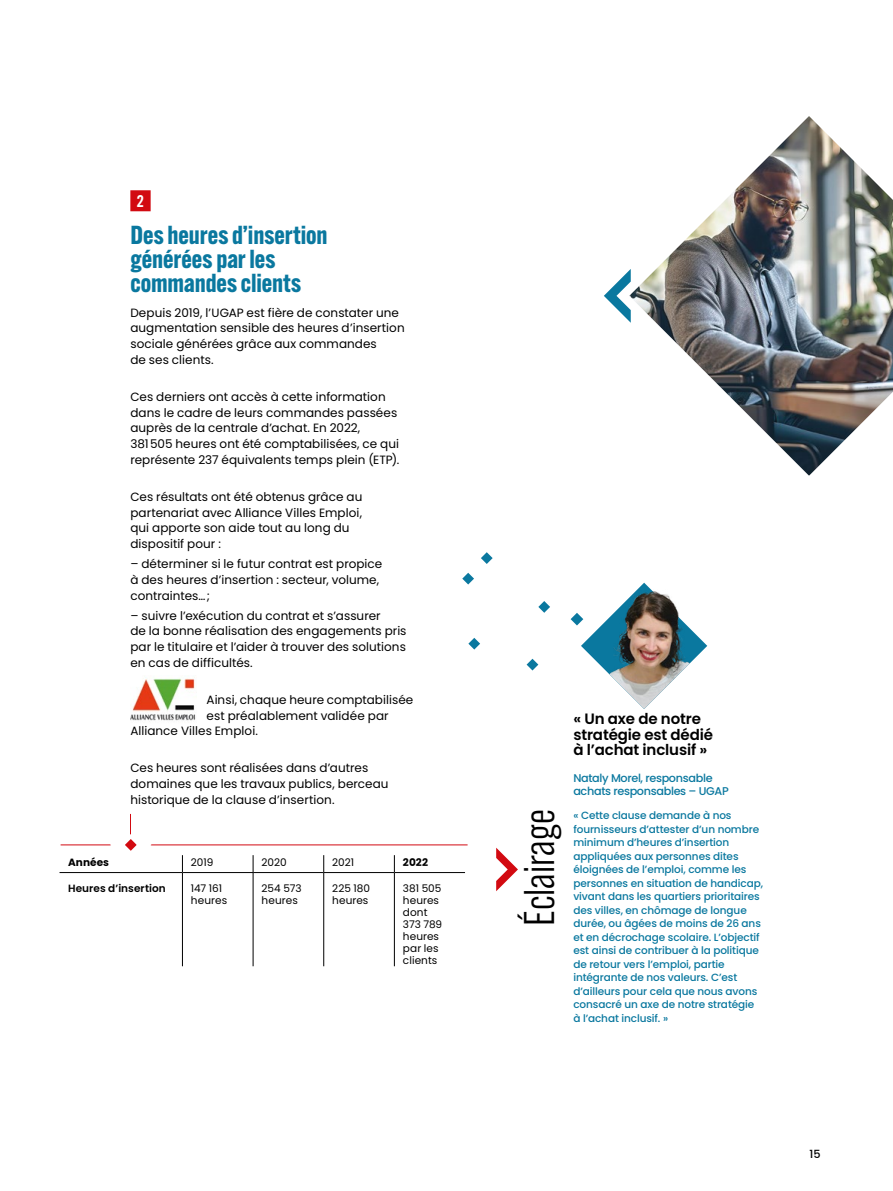
<style>
.page{position:relative;width:893px;height:1191px;background:#fff}
.page>*{position:absolute;margin:0;border:0;box-sizing:border-box;transform-origin:0 0}
.H3_Eclairage{font:42px "Alternate Gothic ATF";color:#000}
.H3_sous-titre_Bold_17{font:700 25.5px/24px "Alternate Gothic ATF";letter-spacing:-.005em;color:#0a789f}
.Etiquette_rouge__7pt{font:600 16.5px "Alternate Gothic ATF";color:#fff}
.Eclairage_Verbatim_10{font:600 15px/15.8px "Poppins";letter-spacing:-.01em;color:#000}
.Focus_texte_8{font:12px/15.8px "Poppins";letter-spacing:.005em;color:#000}
.Eclairage_Nom__fonction_7_5{font:500 11.25px/13.5px "Poppins";letter-spacing:-.03em;color:#0a789f}
.t1{font:500 11.25px "Poppins";color:#000}
.Eclairage_Texte_7{font:500 10.5px/13.5px "Poppins";letter-spacing:-.01em;color:#0a789f}
.Question_intw{font:10.5px/12px "Poppins";letter-spacing:.005em;color:#000}
.Question_intw-2{font:600 10.5px "Poppins";letter-spacing:.005em;color:#000}
.Question_intw-3{font:700 10.5px "Poppins";letter-spacing:.01em;color:#000}
</style>
<div class="page">
<img style="left:631px;top:116px;width:262px;height:360px">
<svg style="left:604px;top:269px;width:27px;height:54px"></svg>
<hr style="left:61px;top:844px;width:407px;height:1px;background:#d20a11">
<svg style="left:103px;top:814px;width:56px;height:37px"></svg>
<svg style="left:496px;top:847px;width:22px;height:44px"></svg>
<svg style="left:571px;top:613px;width:136px;height:53px"></svg>
<svg style="left:481px;top:552px;width:12px;height:12px"></svg>
<svg style="left:538px;top:601px;width:12px;height:12px"></svg>
<svg style="left:468px;top:638px;width:12px;height:11px"></svg>
<svg style="left:462px;top:573px;width:12px;height:11px"></svg>
<svg style="left:527px;top:658px;width:11px;height:12px"></svg>
<div style="left:130px;top:190px;width:21px;height:21px;background:#d20a11"></div>
<img style="left:131px;top:678px;width:65px;height:43px">
<hr style="left:60px;top:872px;width:122px;height:1px;background:#000">
<hr style="left:394px;top:872px;width:71px;height:1px;background:#000">
<svg style="left:182px;top:855px;width:1px;height:17px"></svg>
<hr style="left:182px;top:872px;width:71px;height:1px;background:#000">
<hr style="left:182px;top:873px;width:1px;height:93px;background:#000">
<svg style="left:253px;top:855px;width:1px;height:17px"></svg>
<svg style="left:394px;top:855px;width:1px;height:17px"></svg>
<hr style="left:253px;top:872px;width:71px;height:1px;background:#000">
<hr style="left:253px;top:873px;width:1px;height:93px;background:#000">
<hr style="left:324px;top:872px;width:70px;height:1px;background:#000">
<hr style="left:394px;top:873px;width:1px;height:93px;background:#000">
<svg style="left:323px;top:855px;width:1px;height:17px"></svg>
<hr style="left:323px;top:873px;width:1px;height:93px;background:#000">
<img style="left:601px;top:582px;width:99px;height:127px">
<p class="Etiquette_rouge__7pt" style="left:137px;top:191px;width:9px">2</p>
<h3 class="H3_sous-titre_Bold_17" style="left:130px;top:223px;width:199px">Des heures d’insertion générées par les commandes clients</h3>
<p class="Focus_texte_8" style="left:130px;top:304px;width:276px">Depuis 2019, l’UGAP est fière de constater une augmentation sensible des heures d’insertion sociale générées grâce aux commandes<br>de ses clients.</p>
<p class="Focus_texte_8" style="left:130px;top:389px;width:270px">Ces derniers ont accès à cette information dans le cadre de leurs commandes passées auprès de la centrale d’achat. En 2022, 381505 heures ont été comptabilisées, ce qui représente 237 équivalents temps plein (ETP).</p>
<p class="Focus_texte_8" style="left:130px;top:489px;width:233px">Ces résultats ont été obtenus grâce au partenariat avec Alliance Villes Emploi, qui apporte son aide tout au long du dispositif pour :</p>
<p class="Focus_texte_8" style="left:130px;top:556px;width:254px">– déterminer si le futur contrat est propice à des heures d’insertion : secteur, volume, contraintes…;</p>
<p class="Focus_texte_8" style="left:130px;top:607px;width:278px">– suivre l’exécution du contrat et s’assurer<br>de la bonne réalisation des engagements pris par le titulaire et l’aider à trouver des solutions en cas de difficultés.</p>
<p class="Focus_texte_8" style="left:207px;top:692px;width:208px">Ainsi, chaque heure comptabilisée</p>
<p class="Focus_texte_8" style="left:207px;top:707px;width:184px">est préalablement validée par</p>
<p class="Focus_texte_8" style="left:130px;top:723px;width:129px">Alliance Villes Emploi.</p>
<p class="Focus_texte_8" style="left:130px;top:760px;width:260px">Ces heures sont réalisées dans d’autres domaines que les travaux publics, berceau historique de la clause d’insertion.</p>
<p class="Question_intw-3" style="left:68px;top:856px;width:43px">Années</p>
<p class="Question_intw" style="left:191px;top:856px;width:24px">2019</p>
<p class="Question_intw" style="left:262px;top:856px;width:27px">2020</p>
<p class="Question_intw" style="left:332px;top:856px;width:23px">2021</p>
<p class="Question_intw-3" style="left:403px;top:856px;width:27px">2022</p>
<p class="Question_intw-2" style="left:68px;top:882px;width:99px">Heures d’insertion</p>
<p class="Question_intw" style="left:191px;top:882px;width:38px">147 161 heures</p>
<p class="Question_intw" style="left:262px;top:882px;width:42px">254 573 heures</p>
<p class="Question_intw" style="left:332px;top:882px;width:39px">225 180 heures</p>
<p class="Question_intw" style="left:403px;top:882px;width:40px">381 505 heures</p>
<p class="Question_intw" style="left:403px;top:906px;width:41px">dont<br>373 789 heures par les clients</p>
<p class="H3_Eclairage" style="left:514px;top:926px;width:118px;rotate:-90deg">Éclairage</p>
<p class="Eclairage_Verbatim_10" style="left:573px;top:710px;width:141px">« Un axe de notre stratégie est dédié à l’achat inclusif »</p>
<p class="Eclairage_Nom__fonction_7_5" style="left:573px;top:771px;width:157px">Nataly Morel, responsable achats responsables – UGAP</p>
<p class="Eclairage_Texte_7" style="left:573px;top:809px;width:191px">« Cette clause demande à nos fournisseurs d’attester d’un nombre minimum d’heures d’insertion appliquées aux personnes dites éloignées de l’emploi, comme les personnes en situation de handicap, vivant dans les quartiers prioritaires des villes, en chômage de longue durée, ou âgées de moins de 26 ans et en décrochage scolaire. L’objectif est ainsi de contribuer à la politique de retour vers l’emploi, partie intégrante de nos valeurs. C’est d’ailleurs pour cela que nous avons consacré un axe de notre stratégie à l’achat inclusif. »</p>
<p class="t1" style="left:810px;top:1147px;width:13px">15</p>
</div>
